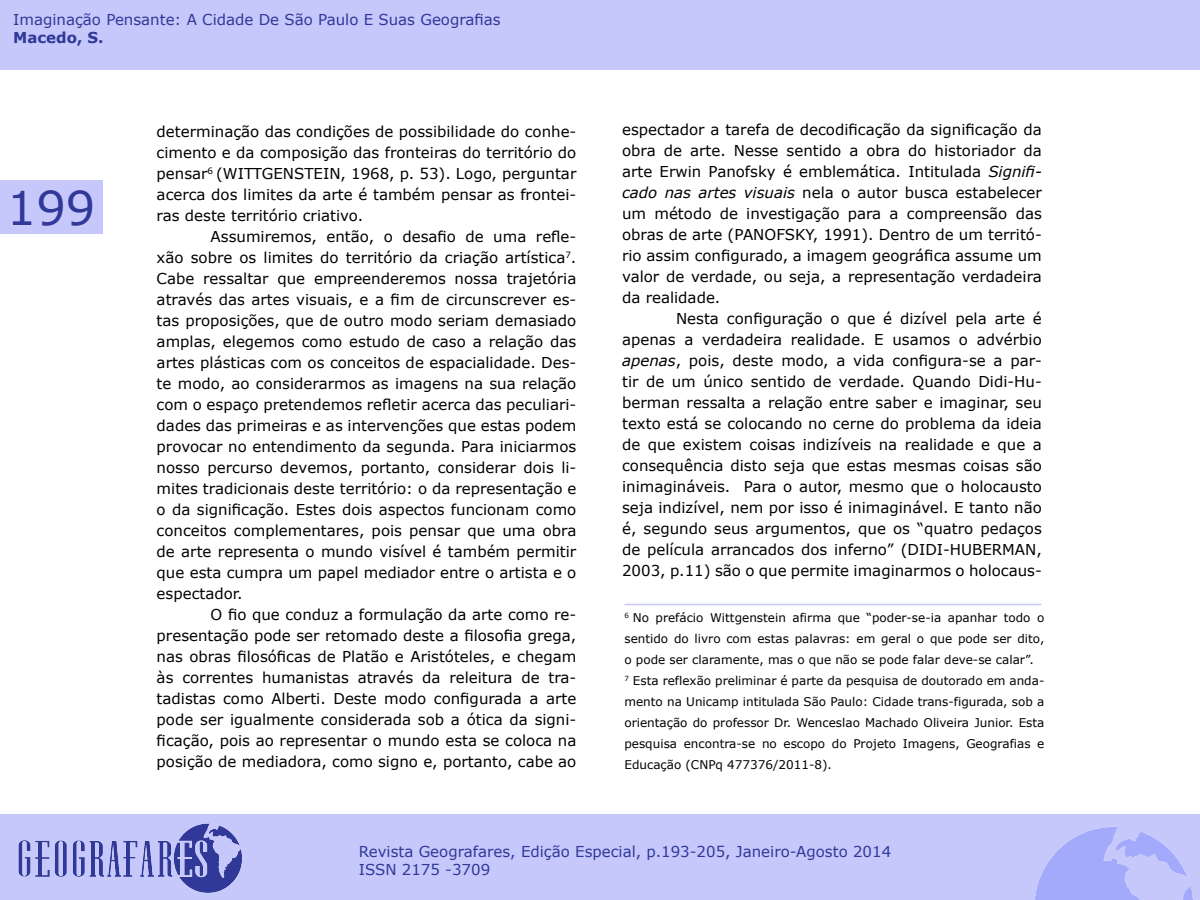
<style>
.page{position:relative;width:1200px;height:900px;background:#fff}
.page>*{position:absolute;margin:0;border:0;box-sizing:border-box;transform-origin:0 0}
.t1{font:46.5px "Verdana";color:#303898}
.t2{font:15px/21px "Verdana";color:#000;text-align:justify}
.t3{font:15px/18px "Verdana";color:#303898}
.t4{font:700 15px "Verdana";color:#303898}
.Notas{font:12px/21px "Verdana";color:#000;text-align:justify}
.s1{font-style:italic}
</style>
<div class="page">
<div style="left:0;top:180px;width:102px;height:54px;background:#c6c8fb"></div>
<div style="left:0;top:814px;width:1200px;height:86px;background:#c6c8fb"></div>
<img style="left:18px;top:823px;width:224px;height:70px">
<img style="left:1035px;top:827px;width:158px;height:73px">
<div style="left:0;top:0;width:1200px;height:69px;background:#c6c8fb"></div>
<hr style="left:624px;top:604px;width:417px;height:1px;background:#c6c8fb">
<p class="t3" style="left:13px;top:11px;width:489px">Imaginação Pensante: A Cidade De São Paulo E Suas Geografias</p>
<p class="t4" style="left:13px;top:27px;width:92px">Macedo, S.</p>
<h1 class="t1" style="left:7px;top:176px;width:90px">199</h1>
<p class="t2" style="left:157px;top:121px;width:421px">determinação das condições de possibilidade do conhe&shy;cimento e da composição das fronteiras do território do pensar<sup>6</sup> (WITTGENSTEIN, 1968, p. 53). Logo, perguntar acerca dos limites da arte é também pensar as frontei&shy;ras deste território criativo.</p>
<p class="t2" style="left:157px;top:226px;width:421px;text-indent:54px">Assumiremos, então, o desafio de uma refle&shy;xão sobre os limites do território da criação artística<sup>7</sup>.<br>Cabe ressaltar que empreenderemos nossa trajetória através das artes visuais, e a fim de circunscrever es&shy;tas proposições, que de outro modo seriam demasiado amplas, elegemos como estudo de caso a relação das artes plásticas com os conceitos de espacialidade. Des&shy;te modo, ao considerarmos as imagens na sua relação com o espaço pretendemos refletir acerca das peculiari&shy;dades das primeiras e as intervenções que estas podem provocar no entendimento da segunda. Para iniciarmos nosso percurso devemos, portanto, considerar dois li&shy;mites tradicionais deste território: o da representação e o da significação. Estes dois aspectos funcionam como conceitos complementares, pois pensar que uma obra de arte representa o mundo visível é também permitir que esta cumpra um papel mediador entre o artista e o espectador.</p>
<p class="t2" style="left:157px;top:604px;width:421px;text-indent:54px">O fio que conduz a formulação da arte como re&shy;presentação pode ser retomado deste a filosofia grega, nas obras filosóficas de Platão e Aristóteles, e chegam às correntes humanistas através da releitura de tra&shy;tadistas como Alberti. Deste modo configurada a arte pode ser igualmente considerada sob a ótica da signi&shy;ficação, pois ao representar o mundo esta se coloca na posição de mediadora, como signo e, portanto, cabe ao</p>
<p class="t2" style="left:622px;top:119px;width:421px">espectador a tarefa de decodificação da significação da obra de arte. Nesse sentido a obra do historiador da arte Erwin Panofsky é emblemática. Intitulada <span class="s1">Signifi&shy;cado nas artes visuais</span> nela o autor busca estabelecer um método de investigação para a compreensão das obras de arte (PANOFSKY, 1991). Dentro de um territó&shy;rio assim configurado, a imagem geográfica assume um valor de verdade, ou seja, a representação verdadeira da realidade.</p>
<p class="t2" style="left:622px;top:308px;width:421px;text-indent:54px">Nesta configuração o que é dizível pela arte é apenas a verdadeira realidade. E usamos o advérbio <span class="s1">apenas</span>, pois, deste modo, a vida configura-se a par&shy;tir de um único sentido de verdade. Quando Didi-Hu&shy;berman ressalta a relação entre saber e imaginar, seu texto está se colocando no cerne do problema da ideia de que existem coisas indizíveis na realidade e que a consequência disto seja que estas mesmas coisas são inimagináveis. Para o autor, mesmo que o holocausto seja indizível, nem por isso é inimaginável. E tanto não é, segundo seus argumentos, que os “quatro pedaços de película arrancados dos inferno” (DIDI-HUBERMAN, 2003, p.11) são o que permite imaginarmos o holocaus-</p>
<p class="Notas" style="left:624px;top:607px;width:421px"><sup>6</sup> No prefácio Wittgenstein afirma que “poder-se-ia apanhar todo o sentido do livro com estas palavras: em geral o que pode ser dito, o pode ser claramente, mas o que não se pode falar deve-se calar”.</p>
<p class="Notas" style="left:624px;top:670px;width:422px"><sup>7</sup> Esta reflexão preliminar é parte da pesquisa de doutorado em anda&shy;mento na Unicamp intitulada São Paulo: Cidade trans-figurada, sob a orientação do professor Dr. Wenceslao Machado Oliveira Junior. Esta pesquisa encontra-se no escopo do Projeto Imagens, Geografias e Educação (CNPq 477376/2011-8).</p>
<p class="t3" style="left:359px;top:843px;width:534px">Revista Geografares, Edição Especial, p.193-205, Janeiro-Agosto 2014<br>ISSN 2175 -3709</p>
</div>
